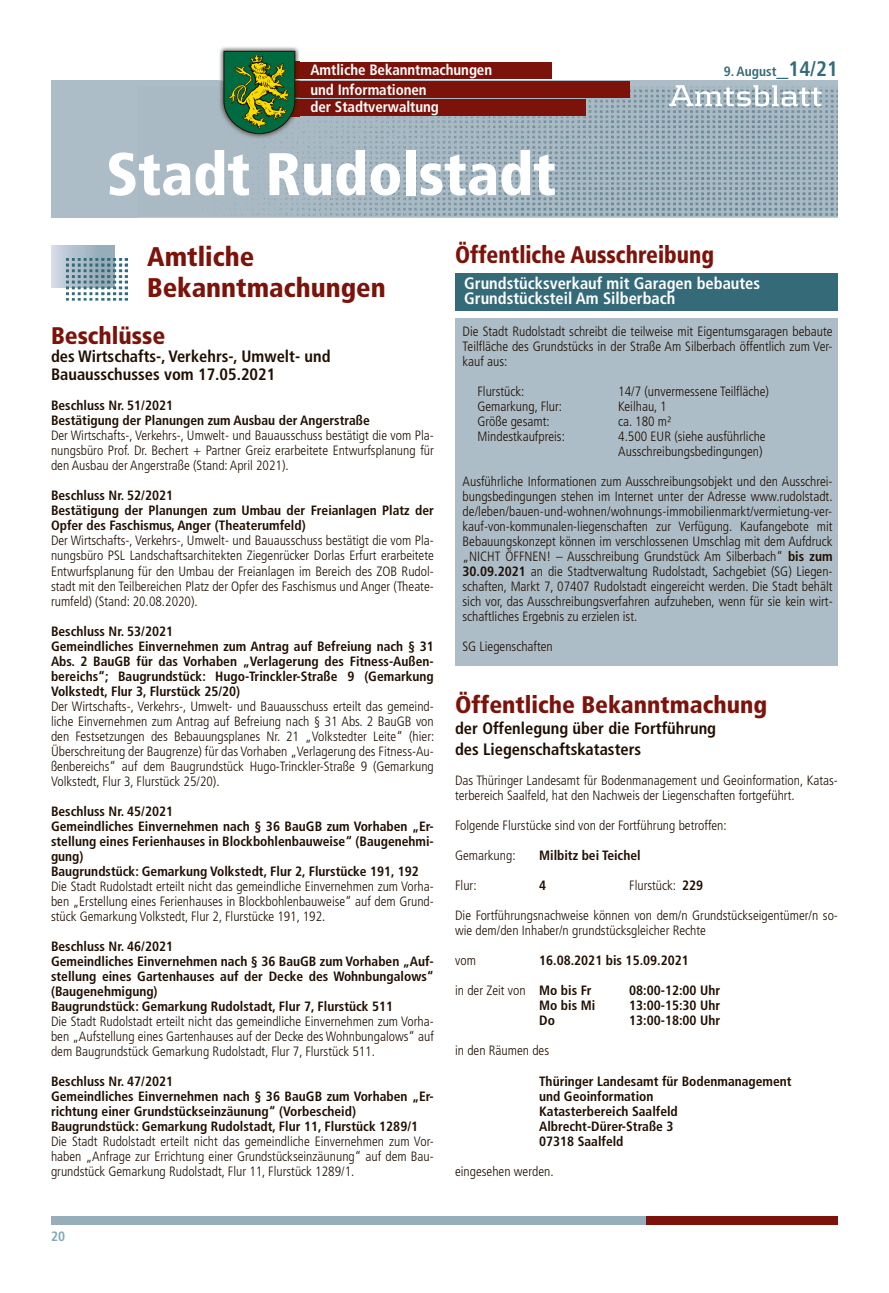
<style>
.page{position:relative;width:889px;height:1293px;background:#fff}
.page>*{position:absolute;margin:0;border:0;box-sizing:border-box;transform-origin:0 0}
.t1{font:900 condensed 60px "Frutiger LT Std";letter-spacing:-.005em;color:#fff}
.t2{font:900 condensed 27px/31.5px "Frutiger LT Std";color:#7c130b}
.t3{font:900 condensed 24px "Frutiger LT Std";color:#7c130b}
.t4{font:900 condensed 24px "Frutiger LT Std";color:#7c130b;scale:.92 1}
.t5{font:700 condensed 16.5px/18px "Frutiger LT Std";color:#200e00}
.t6{font:700 condensed 16.5px/15px "Frutiger LT Std";color:#fff}
.t7{font:700 condensed 15px/19.4px "Frutiger LT Std";letter-spacing:-.005em;color:#fff}
.t8{font:300 condensed 13.5px/15px "Frutiger LT Std";color:#200e00;text-align:justify}
.t9{font:700 condensed 13.5px/15px "Frutiger LT Std";color:#200e00}
.t10{font:700 condensed 13.5px "Frutiger LT Std";color:#356a79}
.t11{font:700 condensed 13.5px "Frutiger LT Std";color:#81a6b8}
.s1{font-size:24px}
.s2{font-size:21px}
.s3{font-weight:700}
</style>
<div class="page">
<svg style="left:51px;top:80px;width:787px;height:138px;background:#a0b2bc"></svg>
<div style="left:286px;top:62px;width:266px;height:17px;background:#7c130b"></div>
<div style="left:284px;top:100px;width:302px;height:16px;background:#7c130b"></div>
<div style="left:286px;top:81px;width:344px;height:16px;background:#7c130b"></div>
<svg style="left:669px;top:85px;width:152px;height:21px"></svg>
<div style="left:51px;top:1216px;width:595px;height:9px;background:#97adb9"></div>
<div style="left:646px;top:1216px;width:192px;height:9px;background:#7c130b"></div>
<img style="left:220px;top:47px;width:79px;height:4px">
<svg style="left:53px;top:51px;width:256px;height:92px"></svg>
<div style="left:51px;top:245px;width:64px;height:43px;background:linear-gradient(to right,#cfd6e3,#8da5b2)"></div>
<img style="left:67px;top:258px;width:61px;height:42px">
<div style="left:455px;top:318px;width:383px;height:347px;background:#acbdc7"></div>
<div style="left:455px;top:273px;width:383px;height:37px;background:#356a79"></div>
<p class="t7" style="left:310px;top:60px;width:183px">Amtliche Bekanntmachungen und Informationen</p>
<p class="t7" style="left:310px;top:97px;width:130px">der Stadtverwaltung</p>
<h1 class="t1" style="left:106px;top:138px;width:452px">Stadt Rudolstadt</h1>
<p class="t10" style="left:724px;top:63px;width:116px">9. August<span class="s1">_</span><span class="s2">14/21</span></p>
<h2 class="t2" style="left:147px;top:240px;width:240px">Amtliche<br>Bekanntmachungen</h2>
<h3 class="t3" style="left:51px;top:322px;width:116px">Beschlüsse</h3>
<p class="t5" style="left:51px;top:348px;width:281px">des Wirtschafts-, Verkehrs-, Umwelt- und<br>Bauausschusses vom 17.05.2021</p>
<p class="t9" style="left:51px;top:398px;width:320px">Beschluss Nr. 51/2021<br>Bestätigung der Planungen zum Ausbau der Angerstraße</p>
<p class="t8" style="left:51px;top:428px;width:384px">Der Wirtschafts-, Verkehrs-, Umwelt- und Bauausschuss bestätigt die vom Pla&shy;nungsbüro Prof. Dr. Bechert + Partner Greiz erarbeitete Entwurfsplanung für den Ausbau der Angerstraße (Stand: April 2021).</p>
<p class="t9" style="left:51px;top:488px;width:384px">Beschluss Nr. 52/2021<br>Bestätigung der Planungen zum Umbau der Freianlagen Platz der<br>Opfer des Faschismus, Anger (Theaterumfeld)</p>
<p class="t8" style="left:51px;top:533px;width:384px">Der Wirtschafts-, Verkehrs-, Umwelt- und Bauausschuss bestätigt die vom Pla&shy;nungsbüro PSL Landschaftsarchitekten Ziegenrücker Dorlas Erfurt erarbeitete Entwurfsplanung für den Umbau der Freianlagen im Bereich des ZOB Rudol&shy;stadt mit den Teilbereichen Platz der Opfer des Faschismus und Anger (Theate&shy;rumfeld) (Stand: 20.08.2020).</p>
<p class="t9" style="left:51px;top:623px;width:384px">Beschluss Nr. 53/2021<br>Gemeindliches Einvernehmen zum Antrag auf Befreiung nach § 31<br>Abs. 2 BauGB für das Vorhaben „Verlagerung des Fitness-Außen&shy;bereichs“; Baugrundstück: Hugo-Trinckler-Straße 9 (Gemarkung Volkstedt, Flur 3, Flurstück 25/20)</p>
<p class="t8" style="left:51px;top:698px;width:385px">Der Wirtschafts-, Verkehrs-, Umwelt- und Bauausschuss erteilt das gemeind&shy;liche Einvernehmen zum Antrag auf Befreiung nach § 31 Abs. 2 BauGB von den Festsetzungen des Bebauungsplanes Nr. 21 „Volkstedter Leite“ (hier:<br>Überschreitung der Baugrenze) für das Vorhaben „Verlagerung des Fitness-Au&shy;ßenbereichs“ auf dem Baugrundstück Hugo-Trinckler-Straße 9 (Gemarkung Volkstedt, Flur 3, Flurstück 25/20).</p>
<p class="t9" style="left:51px;top:803px;width:384px">Beschluss Nr. 45/2021<br>Gemeindliches Einvernehmen nach § 36 BauGB zum Vorhaben „Er&shy;stellung eines Ferienhauses in Blockbohlenbauweise“ (Baugenehmi&shy;gung)<br>Baugrundstück: Gemarkung Volkstedt, Flur 2, Flurstücke 191, 192</p>
<p class="t8" style="left:51px;top:878px;width:384px">Die Stadt Rudolstadt erteilt nicht das gemeindliche Einvernehmen zum Vorha&shy;ben „Erstellung eines Ferienhauses in Blockbohlenbauweise“ auf dem Grund&shy;stück Gemarkung Volkstedt, Flur 2, Flurstücke 191, 192.</p>
<p class="t9" style="left:51px;top:938px;width:384px">Beschluss Nr. 46/2021<br>Gemeindliches Einvernehmen nach § 36 BauGB zum Vorhaben „Auf&shy;stellung eines Gartenhauses auf der Decke des Wohnbungalows“ (Baugenehmigung)<br>Baugrundstück: Gemarkung Rudolstadt, Flur 7, Flurstück 511</p>
<p class="t8" style="left:51px;top:1013px;width:384px">Die Stadt Rudolstadt erteilt nicht das gemeindliche Einvernehmen zum Vorha&shy;ben „Aufstellung eines Gartenhauses auf der Decke des Wohnbungalows“ auf dem Baugrundstück Gemarkung Rudolstadt, Flur 7, Flurstück 511.</p>
<p class="t9" style="left:51px;top:1073px;width:384px">Beschluss Nr. 47/2021<br>Gemeindliches Einvernehmen nach § 36 BauGB zum Vorhaben „Er&shy;richtung einer Grundstückseinzäunung“ (Vorbescheid)<br>Baugrundstück: Gemarkung Rudolstadt, Flur 11, Flurstück 1289/1</p>
<p class="t8" style="left:51px;top:1133px;width:384px">Die Stadt Rudolstadt erteilt nicht das gemeindliche Einvernehmen zum Vor&shy;haben „Anfrage zur Errichtung einer Grundstückseinzäunung“ auf dem Bau&shy;grundstück Gemarkung Rudolstadt, Flur 11, Flurstück 1289/1.</p>
<p class="t11" style="left:51px;top:1228px;width:16px">20</p>
<h3 class="t4" style="left:455px;top:241px;width:283px">Öffentliche Ausschreibung</h3>
<p class="t6" style="left:464px;top:276px;width:297px">Grundstücksverkauf mit Garagen bebautes<br>Grundstücksteil Am Silberbach</p>
<p class="t8" style="left:462px;top:324px;width:371px">Die Stadt Rudolstadt schreibt die teilweise mit Eigentumsgaragen bebaute Teilfläche des Grundstücks in der Straße Am Silberbach öffentlich zum Ver&shy;kauf aus:</p>
<p class="t8" style="left:477px;top:384px;width:48px">Flurstück:</p>
<p class="t8" style="left:618px;top:384px;width:152px">14/7 (unvermessene Teilfläche)</p>
<p class="t8" style="left:477px;top:399px;width:86px">Gemarkung, Flur:</p>
<p class="t8" style="left:618px;top:399px;width:50px">Keilhau, 1</p>
<p class="t8" style="left:477px;top:414px;width:74px">Größe gesamt:</p>
<p class="t8" style="left:618px;top:414px;width:55px">ca. 180 m²</p>
<p class="t8" style="left:477px;top:429px;width:89px">Mindestkaufpreis:</p>
<p class="t8" style="left:618px;top:429px;width:149px">4.500 EUR (siehe ausführliche<br>Ausschreibungsbedingungen)</p>
<p class="t8" style="left:462px;top:474px;width:371px">Ausführliche Informationen zum Ausschreibungsobjekt und den Ausschrei&shy;bungsbedingungen stehen im Internet unter der Adresse www.rudolstadt. de/leben/bauen-und-wohnen/wohnungs-immobilienmarkt/vermietung-ver&shy;kauf-von-kommunalen-liegenschaften zur Verfügung. Kaufangebote mit Bebauungskonzept können im verschlossenen Umschlag mit dem Aufdruck „NICHT ÖFFNEN! – Ausschreibung Grundstück Am Silberbach“ <span class="s3">bis zum 30.09.2021</span> an die Stadtverwaltung Rudolstadt, Sachgebiet (SG) Liegen&shy;schaften, Markt 7, 07407 Rudolstadt eingereicht werden. Die Stadt behält sich vor, das Ausschreibungsverfahren aufzuheben, wenn für sie kein wirt&shy;schaftliches Ergebnis zu erzielen ist.</p>
<p class="t8" style="left:462px;top:639px;width:92px">SG Liegenschaften</p>
<h3 class="t3" style="left:455px;top:690px;width:314px">Öffentliche Bekanntmachung</h3>
<p class="t5" style="left:455px;top:718px;width:262px;line-height:21px">der Offenlegung über die Fortführung des Liegenschaftskatasters</p>
<p class="t8" style="left:455px;top:773px;width:384px">Das Thüringer Landesamt für Bodenmanagement und Geoinformation, Katas&shy;terbereich Saalfeld, hat den Nachweis der Liegenschaften fortgeführt.</p>
<p class="t8" style="left:455px;top:818px;width:273px">Folgende Flurstücke sind von der Fortführung betroffen:</p>
<p class="t8" style="left:455px;top:848px;width:62px">Gemarkung:</p>
<p class="t9" style="left:539px;top:848px;width:103px">Milbitz bei Teichel</p>
<p class="t8" style="left:455px;top:878px;width:23px">Flur:</p>
<p class="t9" style="left:539px;top:878px;width:9px">4</p>
<p class="t8" style="left:629px;top:878px;width:76px">Flurstück: <span class="s3">229</span></p>
<p class="t8" style="left:455px;top:908px;width:384px">Die Fortführungsnachweise können von dem/n Grundstückseigentümer/n so&shy;wie dem/den Inhaber/n grundstücksgleicher Rechte</p>
<p class="t8" style="left:455px;top:953px;width:22px">vom</p>
<p class="t9" style="left:539px;top:953px;width:151px">16.08.2021 bis 15.09.2021</p>
<p class="t8" style="left:455px;top:983px;width:138px">in der Zeit von <span class="s3">Mo bis Fr</span></p>
<p class="t9" style="left:629px;top:983px;width:92px">08:00-12:00 Uhr</p>
<p class="t9" style="left:539px;top:998px;width:58px">Mo bis Mi</p>
<p class="t9" style="left:629px;top:998px;width:92px">13:00-15:30 Uhr</p>
<p class="t9" style="left:539px;top:1013px;width:17px">Do</p>
<p class="t9" style="left:629px;top:1013px;width:92px">13:00-18:00 Uhr</p>
<p class="t8" style="left:455px;top:1043px;width:95px">in den Räumen des</p>
<p class="t9" style="left:539px;top:1073px;width:254px">Thüringer Landesamt für Bodenmanagement und Geoinformation<br>Katasterbereich Saalfeld<br>Albrecht-Dürer-Straße 3<br>07318 Saalfeld</p>
<p class="t8" style="left:455px;top:1163px;width:100px">eingesehen werden.</p>
</div>
